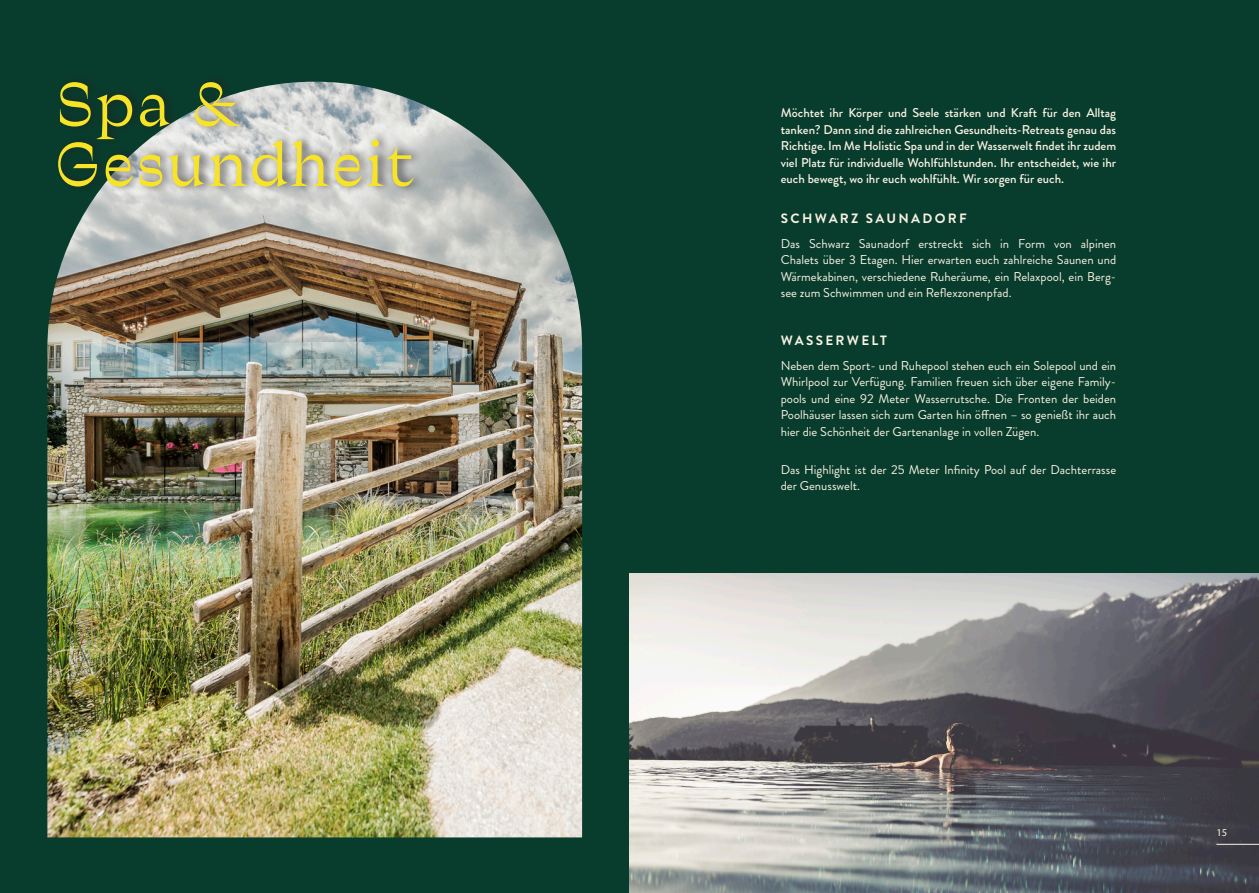
<style>
.page{position:relative;width:1259px;height:893px;background:#083d2d}
.page>*{position:absolute;margin:0;border:0;box-sizing:border-box;transform-origin:0 0}
.t1{font:60px/60px "Traulha Regulara";color:#f8e426}
.t2{font:700 13.5px "Brandon Grotesque";letter-spacing:.17em;color:#faf2e4}
.t3{font:12.75px/16.5px "Brandon Grotesque";color:#faf2e4;text-align:justify}
.t4{font:500 12.75px/16.5px "Brandon Grotesque";color:#faf2e4;text-align:justify}
.t5{font:10.5px "Myriad Pro";color:#faf2e4}
</style>
<div class="page">
<img style="left:47px;top:105px;width:535px;height:732px">
<img style="left:629px;top:573px;width:630px;height:320px">
<hr style="left:1216px;top:844px;width:43px;height:1px;background:#faf2e4">
<div style="left:54px;top:73px;width:371px;height:122px;background:#231f20;opacity:.75"></div>
<h1 class="t1" style="left:55px;top:75px;width:360px">Spa &amp;<br>Gesundheit</h1>
<p class="t4" style="left:781px;top:105px;width:337px">Möchtet ihr Körper und Seele stärken und Kraft für den Alltag tanken? Dann sind die zahlreichen Gesundheits-Retreats genau das Richtige. Im Me Holistic Spa und in der Wasserwelt findet ihr zudem viel Platz für individuelle Wohlfühlstunden. Ihr entscheidet, wie ihr euch bewegt, wo ihr euch wohlfühlt. Wir sorgen für euch.</p>
<p class="t2" style="left:781px;top:209px;width:187px">SCHWARZ SAUNADORF</p>
<p class="t3" style="left:781px;top:235px;width:337px">Das Schwarz Saunadorf erstreckt sich in Form von alpinen Chalets über 3 Etagen. Hier erwarten euch zahlreiche Saunen und Wärmekabinen, verschiedene Ruheräume, ein Relaxpool, ein Berg&shy;see zum Schwimmen und ein Reflexzonenpfad.</p>
<p class="t2" style="left:781px;top:331px;width:107px">WASSERWELT</p>
<p class="t3" style="left:781px;top:357px;width:337px">Neben dem Sport- und Ruhepool stehen euch ein Solepool und ein Whirlpool zur Verfügung. Familien freuen sich über eigene Family&shy;pools und eine 92 Meter Wasserrutsche. Die Fronten der beiden Poolhäuser lassen sich zum Garten hin öffnen – so genießt ihr auch hier die Schönheit der Gartenanlage in vollen Zügen.</p>
<p class="t3" style="left:781px;top:461px;width:337px">Das Highlight ist der 25 Meter Infinity Pool auf der Dachterrasse der Genusswelt.</p>
<p class="t5" style="left:1216px;top:826px;width:12px">15</p>
</div>
